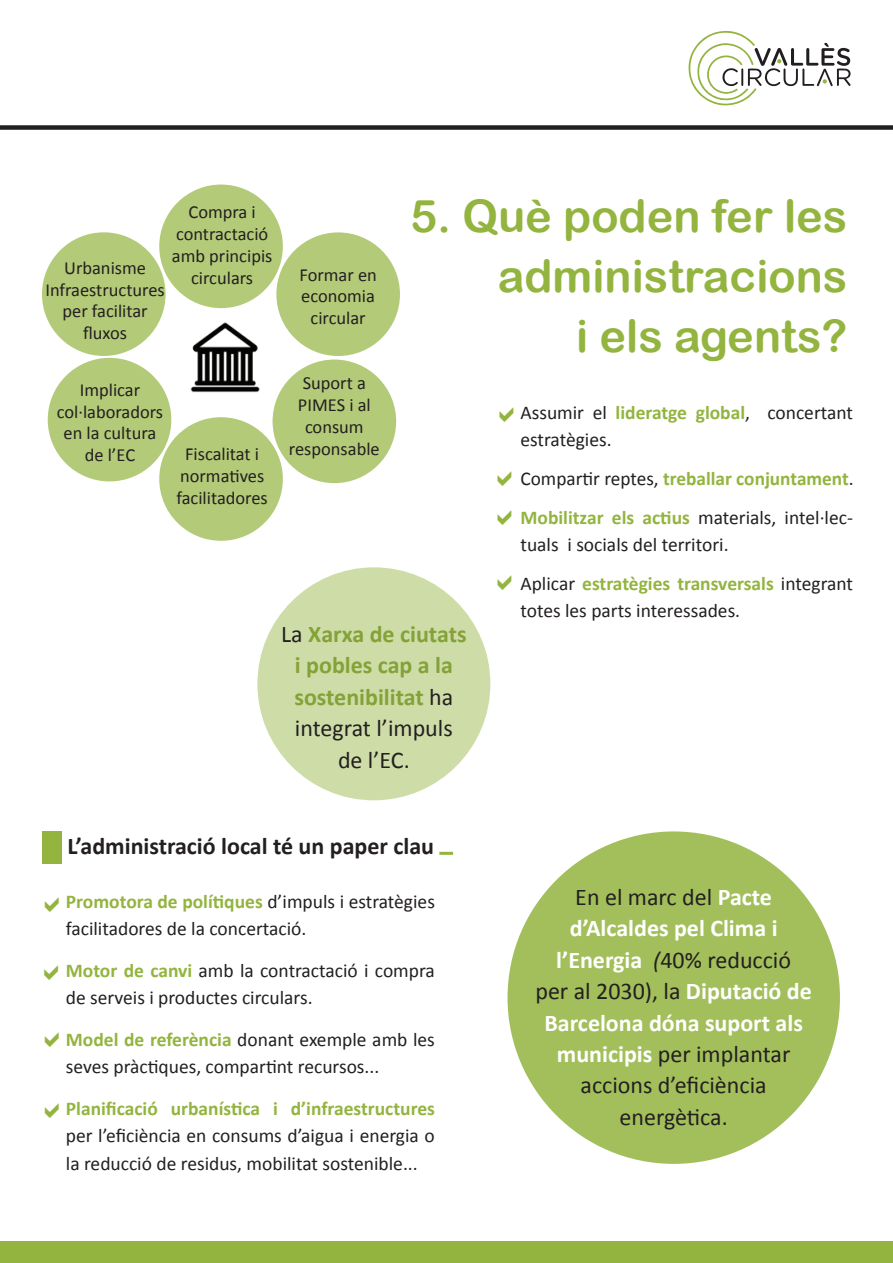
<style>
.page{position:relative;width:893px;height:1263px;background:#fff}
.page>*{position:absolute;margin:0;border:0;box-sizing:border-box;transform-origin:0 0}
.t1{font:45px/60px "Arial Rounded MT Bold";color:#93b43e;text-align:right}
.t2{font:24px/31.5px "Calibri";color:#231f20;text-align:center}
.t3{font:700 24px/31.5px "Calibri";color:#84a237;text-align:center}
.t4{font:700 24px "Calibri";color:#231f20}
.t5{font:19.5px/27px "Calibri";color:#231f20}
.t6{font:700 19.5px/39px "Calibri";color:#93b43e}
.t7{font:18.45px/21.8px "Calibri";color:#231f20;text-align:center}
.s1{font-weight:700;color:#93b43e}
.s2{font-weight:400;color:#231f20}
.s3{font-weight:700;color:#fff}
.s4{font-style:italic}
</style>
<div class="page">
<div style="left:507px;top:831px;width:333px;height:333px;background:#a3bf5b;border-radius:50%"></div>
<img style="left:190px;top:307px;width:85px;height:100px">
<div style="left:0;top:125px;width:893px;height:5px;background:#231f20"></div>
<svg style="left:688px;top:31px;width:163px;height:75px"></svg>
<div style="left:42px;top:232px;width:124px;height:124px;background:#b3ca78;border-radius:50%"></div>
<div style="left:257px;top:567px;width:233px;height:233px;background:#cedda8;border-radius:50%"></div>
<div style="left:159px;top:185px;width:124px;height:123px;background:#b3ca78;border-radius:50%"></div>
<div style="left:276px;top:232px;width:124px;height:124px;background:#b3ca78;border-radius:50%"></div>
<div style="left:48px;top:358px;width:123px;height:123px;background:#b3ca78;border-radius:50%"></div>
<div style="left:273px;top:359px;width:123px;height:124px;background:#b3ca78;border-radius:50%"></div>
<div style="left:159px;top:417px;width:124px;height:124px;background:#b3ca78;border-radius:50%"></div>
<div style="left:42px;top:831px;width:20px;height:33px;background:#93b43e"></div>
<hr style="left:439px;top:852px;width:14px;height:3px;background:#93b43e">
<div style="left:0;top:1241px;width:893px;height:22px;background:#93b43e"></div>
<p class="t7" style="left:45px;top:257px;width:121px">Urbanisme<br>Infraestructures per facilitar fluxos</p>
<p class="t7" style="left:172px;top:201px;width:102px">Compra i contractació amb principis circulars</p>
<p class="t7" style="left:57px;top:379px;width:108px">Implicar col·laboradors en la cultura de l’EC</p>
<p class="t7" style="left:176px;top:443px;width:93px">Fiscalitat i normatives facilitadores</p>
<p class="t7" style="left:299px;top:264px;width:79px">Formar en economia circular</p>
<p class="t7" style="left:289px;top:372px;width:92px">Suport a<br>PIMES i al consum responsable</p>
<h1 class="t1" style="left:410px;top:185px;width:438px">5. Què poden fer les administracions<br>i els agents?</h1>
<p class="t5" style="left:520px;top:399px;width:334px">Assumir el <span class="s1">lideratge global</span>, concertant estratègies.</p>
<p class="t6" style="left:520px;top:459px;width:335px"><span class="s2">Compartir reptes,</span> treballar conjuntament<span class="s2">.<br></span>Mobilitzar els actius <span class="s2">materials, intel·lec-</span></p>
<p class="t5" style="left:520px;top:525px;width:334px;line-height:39px">tuals i socials del territori.<br>Aplicar <span class="s1">estratègies transversals</span> integrant</p>
<p class="t5" style="left:520px;top:597px;width:221px">totes les parts interessades.</p>
<p class="t3" style="left:281px;top:618px;width:187px"><span class="s2">La</span> Xarxa de ciutats i pobles cap a la sostenibilitat <span class="s2">ha integrat l’impuls de l’EC.</span></p>
<p class="t4" style="left:67px;top:830px;width:368px">L’administració local té un paper clau</p>
<p class="t5" style="left:66px;top:888px;width:371px"><span class="s1">Promotora de polítiques</span> d’impuls i estratègies facilitadores de la concertació.</p>
<p class="t5" style="left:66px;top:957px;width:370px"><span class="s1">Motor de canvi</span> amb la contractació i compra de serveis i productes circulars.</p>
<p class="t5" style="left:66px;top:1026px;width:371px"><span class="s1">Model de referència</span> donant exemple amb les seves pràctiques, compartint recursos...</p>
<p class="t6" style="left:66px;top:1089px;width:371px">Planificació urbanística i d’infraestructures</p>
<p class="t5" style="left:66px;top:1122px;width:370px">per l’eficiència en consums d’aigua i energia o la reducció de residus, mobilitat sostenible...</p>
<p class="t2" style="left:535px;top:881px;width:278px">En el marc del <span class="s3">Pacte d’Alcaldes pel Clima i l’Energia</span> <span class="s4">(</span>40% reducció<br>per al 2030), la <span class="s3">Diputació de<br>Barcelona dóna suport als municipis</span> per implantar accions d’eficiència energètica.</p>
</div>
